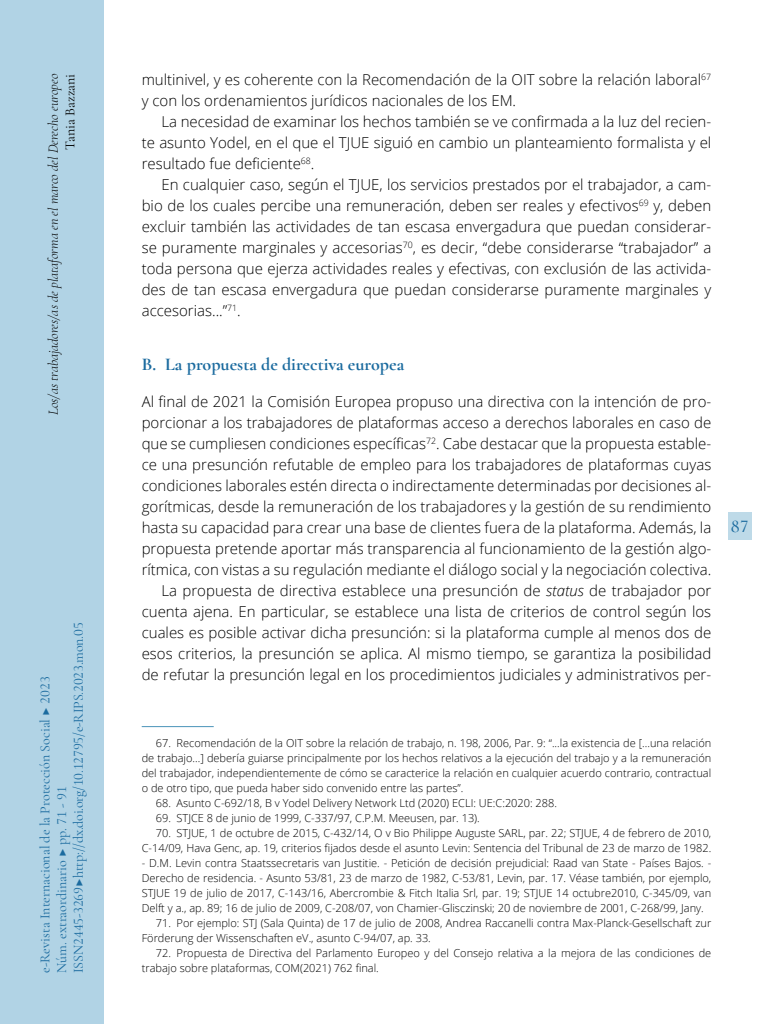
<style>
.page{position:relative;width:768px;height:1024px;background:#fff}
.page>*{position:absolute;margin:0;border:0;box-sizing:border-box;transform-origin:0 0}
._41_Enunciado_1_1{font:700 18px "Cormorant Garamond";color:#1b6b9f}
.t1{font:500 18px "Cormorant Garamond";color:#1b6b9f}
._00_bsc{font:300 15px/21px "Open Sans";color:#000;text-align:justify}
._00_bsc_Sin{font:300 15px/21px "Open Sans";color:#000;text-align:justify}
.t2{font:14px/16.8px "Cormorant Garamond";color:#1b6b9f}
.t3{font:italic 300 14px "Cormorant Garamond";color:#000}
.t4{font:14px "Cormorant Garamond";color:#000}
.zz_notas{font:300 11px/15px "Open Sans";color:#000;text-align:justify}
.s1{font-style:italic}
</style>
<div class="page">
<hr style="left:142px;top:726px;width:72px;height:1px;background:#4b94b9">
<div style="left:0;top:0;width:103px;height:1024px;background:#b1d3e5"></div>
<div style="left:728px;top:512px;width:23px;height:28px;background:#bedae8"></div>
<p class="t3" style="left:45px;top:415px;width:343px;rotate:-90deg">Los/as trabajadores/as de plataforma en el marco del Derecho europeo</p>
<p class="t4" style="left:62px;top:150px;width:77px;rotate:-90deg">Tania Bazzani</p>
<p class="t2" style="left:36px;top:973px;width:352px;rotate:-90deg">e-Revista Internacional de la Protección Social ▶ 2023<br>Núm. extraordinario ▶ pp. 71 - 91<br>ISSN 2445-3269 ▶ http://dx.doi.org/10.12795/e-RIPS.2023.mon.05</p>
<p class="_00_bsc" style="left:142px;top:69px;width:571px">multinivel, y es coherente con la Recomendación de la OIT sobre la relación laboral<sup>67 </sup>y con los ordenamientos jurídicos nacionales de los EM.</p>
<p class="_00_bsc" style="left:142px;top:111px;width:571px;text-indent:20px">La necesidad de examinar los hechos también se ve confirmada a la luz del recien&shy;te asunto Yodel, en el que el TJUE siguió en cambio un planteamiento formalista y el resultado fue deficiente<sup>68</sup>.</p>
<p class="_00_bsc" style="left:142px;top:174px;width:571px;text-indent:20px">En cualquier caso, según el TJUE, los servicios prestados por el trabajador, a cam&shy;bio de los cuales percibe una remuneración, deben ser reales y efectivos<sup>69</sup> y, deben excluir también las actividades de tan escasa envergadura que puedan considerar&shy;se puramente marginales y accesorias<sup>70</sup>, es decir, “debe considerarse “trabajador” a toda persona que ejerza actividades reales y efectivas, con exclusión de las activida&shy;des de tan escasa envergadura que puedan considerarse puramente marginales y accesorias...”<sup>71</sup>.</p>
<p class="_41_Enunciado_1_1" style="left:142px;top:353px;width:264px">B. La propuesta de directiva europea</p>
<p class="_00_bsc_Sin" style="left:142px;top:390px;width:571px">Al final de 2021 la Comisión Europea propuso una directiva con la intención de pro&shy;porcionar a los trabajadores de plataformas acceso a derechos laborales en caso de que se cumpliesen condiciones específicas<sup>72</sup>. Cabe destacar que la propuesta estable&shy;ce una presunción refutable de empleo para los trabajadores de plataformas cuyas condiciones laborales estén directa o indirectamente determinadas por decisiones al&shy;gorítmicas, desde la remuneración de los trabajadores y la gestión de su rendimiento hasta su capacidad para crear una base de clientes fuera de la plataforma. Además, la propuesta pretende aportar más transparencia al funcionamiento de la gestión algo&shy;rítmica, con vistas a su regulación mediante el diálogo social y la negociación colectiva.</p>
<p class="_00_bsc" style="left:142px;top:579px;width:571px;text-indent:20px">La propuesta de directiva establece una presunción de <span class="s1">status</span> de trabajador por cuenta ajena. En particular, se establece una lista de criterios de control según los cuales es posible activar dicha presunción: si la plataforma cumple al menos dos de esos criterios, la presunción se aplica. Al mismo tiempo, se garantiza la posibilidad de refutar la presunción legal en los procedimientos judiciales y administrativos per-</p>
<h1 class="t1" style="left:731px;top:515px;width:19px">87</h1>
<p class="zz_notas" style="left:142px;top:735px;width:571px;text-indent:14px">67. Recomendación de la OIT sobre la relación de trabajo, n. 198, 2006, Par. 9: “...la existencia de [...una relación de trabajo...] debería guiarse principalmente por los hechos relativos a la ejecución del trabajo y a la remuneración del trabajador, independientemente de cómo se caracterice la relación en cualquier acuerdo contrario, contractual o de otro tipo, que pueda haber sido convenido entre las partes”.</p>
<p class="zz_notas" style="left:156px;top:795px;width:403px">68. Asunto C-692/18, B v Yodel Delivery Network Ltd (2020) ECLI: UE:C:2020: 288.</p>
<p class="zz_notas" style="left:156px;top:810px;width:326px">69. STJCE 8 de junio de 1999, C-337/97, C.P.M. Meeusen, par. 13).</p>
<p class="zz_notas" style="left:142px;top:825px;width:571px;text-align:right">70. STJUE, 1 de octubre de 2015, C-432/14, O v Bio Philippe Auguste SARL, par. 22; STJUE, 4 de febrero de 2010,<br>C-14/09, Hava Genc, ap. 19, criterios fijados desde el asunto Levin: Sentencia del Tribunal de 23 de marzo de 1982.</p>
<p class="zz_notas" style="left:142px;top:855px;width:571px">- D.M. Levin contra Staatssecretaris van Justitie. - Petición de decisión prejudicial: Raad van State - Países Bajos. - Derecho de residencia. - Asunto 53/81, 23 de marzo de 1982, C-53/81, Levin, par. 17. Véase también, por ejemplo, STJUE 19 de julio de 2017, C-143/16, Abercrombie &amp; Fitch Italia Srl, par. 19; STJUE 14 octubre2010, C-345/09, van Delft y a., ap. 89; 16 de julio de 2009, C-208/07, von Chamier-Glisczinski; 20 de noviembre de 2001, C-268/99, Jany.</p>
<p class="zz_notas" style="left:142px;top:915px;width:571px;text-indent:14px">71. Por ejemplo: STJ (Sala Quinta) de 17 de julio de 2008, Andrea Raccanelli contra Max-Planck-Gesellschaft zur<br>Förderung der Wissenschaften eV., asunto C-94/07, ap. 33.</p>
<p class="zz_notas" style="left:156px;top:945px;width:557px">72. Propuesta de Directiva del Parlamento Europeo y del Consejo relativa a la mejora de las condiciones de</p>
<p class="zz_notas" style="left:142px;top:960px;width:239px">trabajo sobre plataformas, COM(2021) 762 final.</p>
</div>
